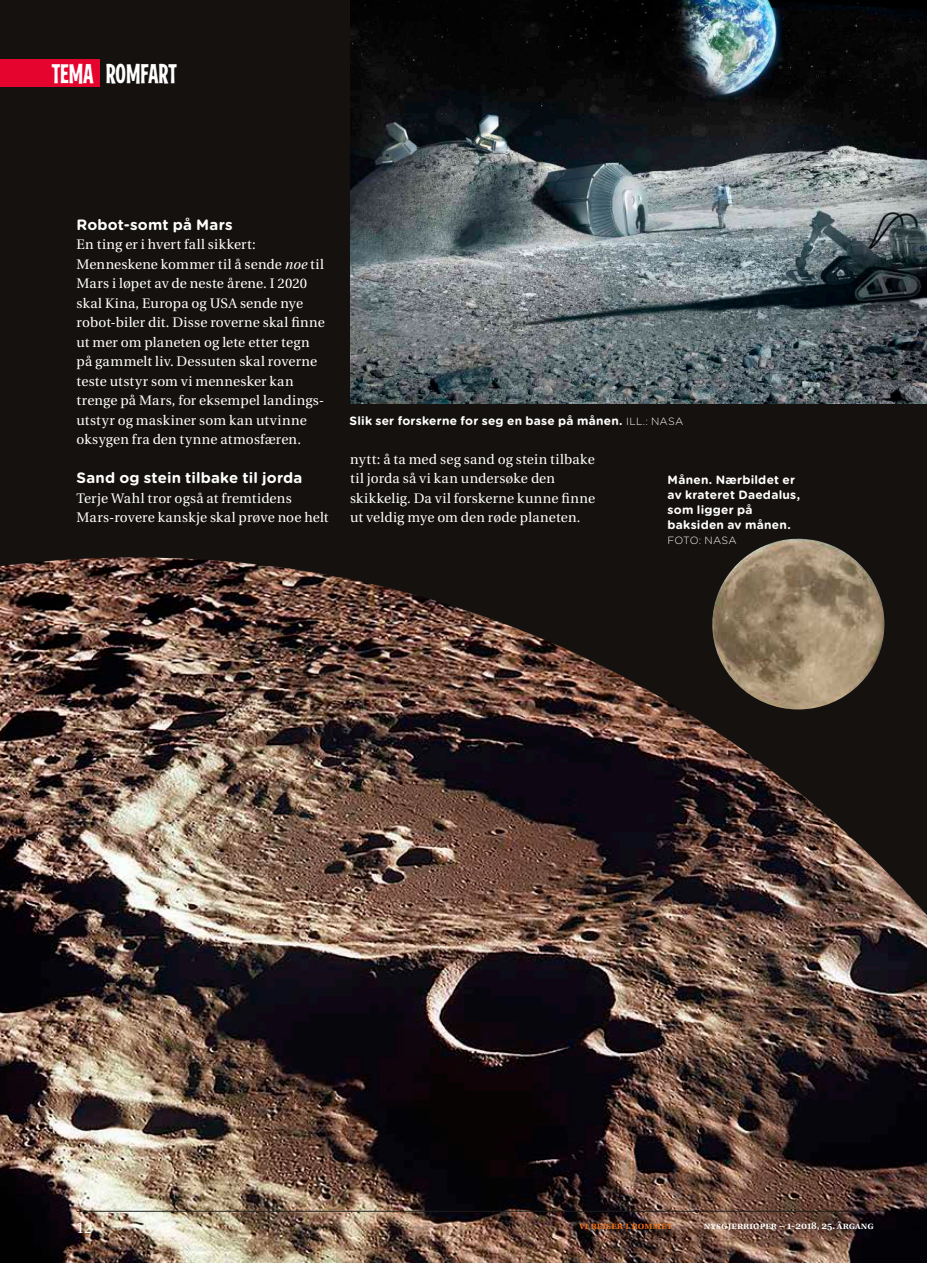
<style>
.page{position:relative;width:927px;height:1263px;background:#fff}
.page>*{position:absolute;margin:0;border:0;box-sizing:border-box;transform-origin:0 0}
.t1{font:27.75px "Las Vegas OT Jackpot";letter-spacing:-.005em;color:#fff}
.t2{font:700 15px "Gotham Rounded";letter-spacing:.01em;color:#fff}
.t3{font:15px "Utopia";color:#fff}
.t4{font:13.8px/19.5px "Utopia";letter-spacing:.01em;color:#fff}
.t5{font:700 12px/15px "Gotham Rounded";letter-spacing:.015em;color:#fff}
.t6{font:10.5px "Utopia Semibold SC";letter-spacing:.015em;color:#fff}
.t7{font:10.5px "Utopia Semibold SC";letter-spacing:.015em;color:#ec7017}
.t8{font:300 10.5px "Gotham Rounded";letter-spacing:.015em;color:#fff}
.s1{font-style:italic}
.s2{font-weight:300;font-size:10.5px}
</style>
<div class="page">
<div style="left:0;top:0;width:927px;height:992px;background:#14110e"></div>
<img style="left:0;top:557px;width:926px;height:706px">
<img style="left:926px;top:914px;width:1px;height:349px">
<img style="left:350px;top:0;width:577px;height:403px">
<img style="left:712px;top:539px;width:172px;height:170px">
<hr style="left:77px;top:1211px;width:799px;height:1px;background:#1d1d1b">
<div style="left:0;top:60px;width:100px;height:27px;background:#e4042d"></div>
<h1 class="t1" style="left:51px;top:59px;width:127px">TEMA ROMFART</h1>
<p class="t2" style="left:77px;top:213px;width:158px">Robot-somt på Mars</p>
<p class="t4" style="left:77px;top:235px;width:250px">En ting er i hvert fall sikkert:<br>Menneskene kommer til å sende <span class="s1">noe</span> til Mars i løpet av de neste årene. I 2020 skal Kina, Europa og USA sende nye robot-biler dit. Disse roverne skal finne ut mer om planeten og lete etter tegn på gammelt liv. Dessuten skal roverne teste utstyr som vi mennesker kan trenge på Mars, for eksempel landings&shy;utstyr og maskiner som kan utvinne oksygen fra den tynne atmosfæren.</p>
<p class="t2" style="left:77px;top:467px;width:227px">Sand og stein tilbake til jorda</p>
<p class="t4" style="left:77px;top:488px;width:254px">Terje Wahl tror også at fremtidens<br>Mars-rovere kanskje skal prøve noe helt</p>
<p class="t5" style="left:349px;top:412px;width:335px">Slik ser forskerne for seg en base på månen. <span class="s2">ILL.: NASA</span></p>
<p class="t4" style="left:350px;top:449px;width:247px">nytt: å ta med seg sand og stein tilbake til jorda så vi kan undersøke den skikkelig. Da vil forskerne kunne finne ut veldig mye om den røde planeten.</p>
<p class="t5" style="left:668px;top:471px;width:134px">Månen. Nærbildet er av krateret Daedalus, som ligger på baksiden av månen.</p>
<p class="t8" style="left:668px;top:533px;width:71px">FOTO: NASA</p>
<p class="t3" style="left:77px;top:1219px;width:17px">12</p>
<p class="t7" style="left:579px;top:1220px;width:95px">vi reiser i rommet</p>
<p class="t6" style="left:704px;top:1220px;width:171px">nysgjerrigper – 1-2018, 25. årgang</p>
</div>
